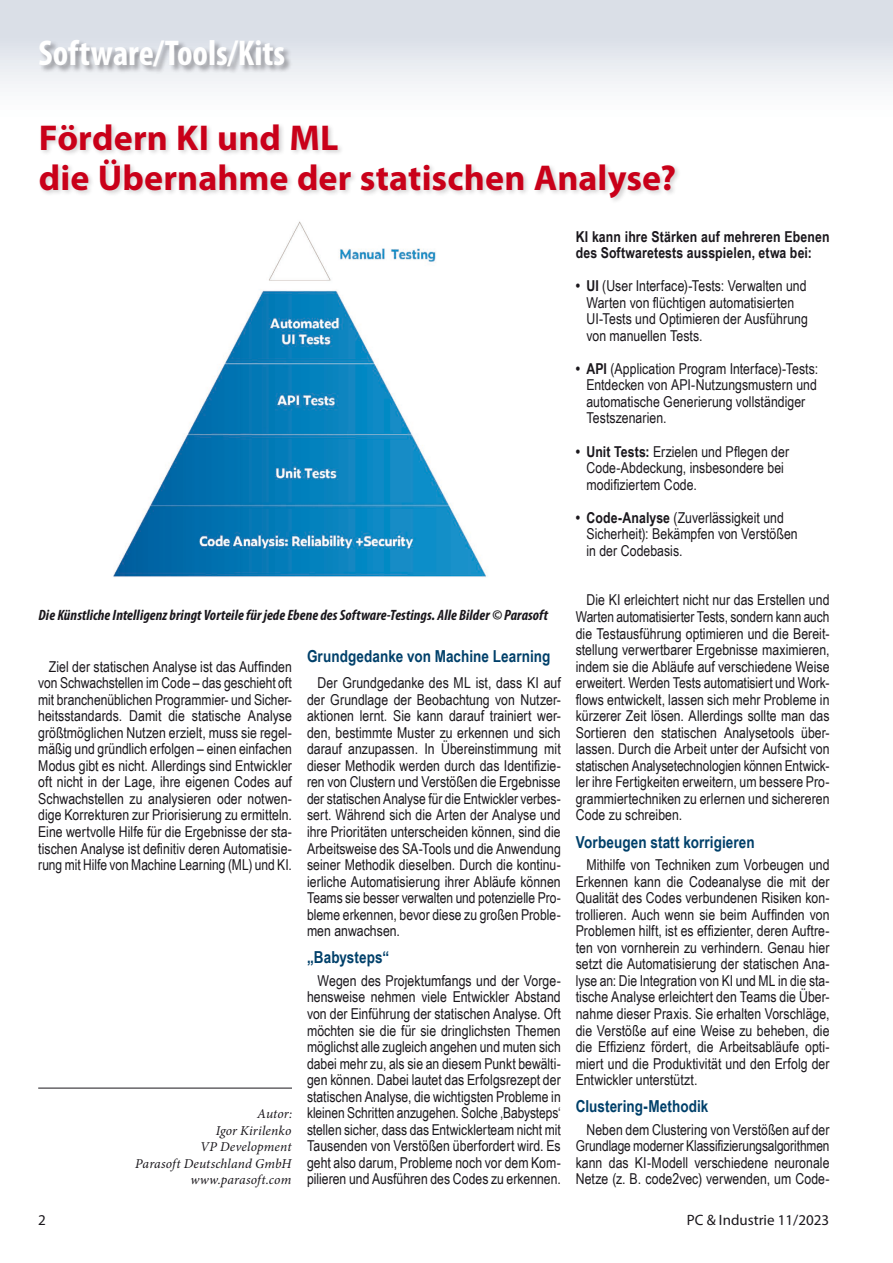
<style>
.page{position:relative;width:893px;height:1263px;background:#fff}
.page>*{position:absolute;margin:0;border:0;box-sizing:border-box;transform-origin:0 0}
.t1{font:700 36px/39.6px "Myriad Pro";letter-spacing:.005em;color:#c90019}
.t2{font:700 condensed 36px "Myriad Pro";color:#fff}
.t3{font:700 16.5px "Arial Narrow";letter-spacing:.005em;color:#00406a}
.t4{font:15px/16.5px "Arial Narrow";color:#1a171c;text-align:justify}
.t5{font:italic 700 condensed 15px "Myriad Pro";letter-spacing:.005em;color:#1a171c}
.t6{font:700 15px/16.5px "Arial Narrow";letter-spacing:.01em;color:#1a171c}
.t7{font:15px "Myriad Pro";color:#1a171c}
.t8{font:italic 13.5px/16.5px "Minion Pro";letter-spacing:.01em;color:#1a171c;text-align:right}
.s1{font-weight:700}
</style>
<div class="page">
<div style="left:0;top:0;width:893px;height:128px;background:linear-gradient(to bottom,#d2d8e2,#fff)"></div>
<div style="left:40px;top:40px;width:253px;height:35px;background:#1a171c;opacity:.4"></div>
<div style="left:38px;top:122px;width:643px;height:82px;background:#1a171c;opacity:.2"></div>
<hr style="left:38px;top:1088px;width:254px;height:1px;background:#1a171c">
<img style="left:113px;top:221px;width:375px;height:356px">
<h1 class="t2" style="left:39px;top:30px;width:248px">Software/Tools/Kits</h1>
<h1 class="t1" style="left:39px;top:117px;width:639px">Fördern KI und ML<br>die Übernahme der statischen Analyse?</h1>
<p class="t5" style="left:39px;top:606px;width:511px">Die Künstliche Intelligenz bringt Vorteile für jede Ebene des Software-Testings. Alle Bilder © Parasoft</p>
<p class="t4" style="left:38px;top:657px;width:255px;text-indent:11px">Ziel der statischen Analyse ist das Auffinden von Schwachstellen im Code – das geschieht oft mit branchenüblichen Programmier- und Sicher&shy;heitsstandards. Damit die statische Analyse größtmöglichen Nutzen erzielt, muss sie regel&shy;mäßig und gründlich erfolgen – einen einfachen Modus gibt es nicht. Allerdings sind Entwickler oft nicht in der Lage, ihre eigenen Codes auf Schwachstellen zu analysieren oder notwen&shy;dige Korrekturen zur Priorisierung zu ermitteln.<br>Eine wertvolle Hilfe für die Ergebnisse der sta&shy;tischen Analyse ist definitiv deren Automatisie&shy;rung mit Hilfe von Machine Learning (ML) und KI.</p>
<p class="t8" style="left:135px;top:1106px;width:158px">Autor:<br>Igor Kirilenko<br>VP Development<br>Parasoft Deutschland GmbH www.parasoft.com</p>
<p class="t3" style="left:307px;top:643px;width:245px">Grundgedanke von Machine Learning</p>
<p class="t4" style="left:307px;top:674px;width:255px;text-indent:11px">Der Grundgedanke des ML ist, dass KI auf der Grundlage der Beobachtung von Nutzer&shy;aktionen lernt. Sie kann darauf trainiert wer&shy;den, bestimmte Muster zu erkennen und sich darauf anzupassen. In Übereinstimmung mit dieser Methodik werden durch das Identifizie&shy;ren von Clustern und Verstößen die Ergebnisse der statischen Analyse für die Entwickler verbes&shy;sert. Während sich die Arten der Analyse und ihre Prioritäten unterscheiden können, sind die Arbeitsweise des SA-Tools und die Anwendung seiner Methodik dieselben. Durch die kontinu&shy;ierliche Automatisierung ihrer Abläufe können Teams sie besser verwalten und potenzielle Pro&shy;bleme erkennen, bevor diese zu großen Proble&shy;men anwachsen.</p>
<p class="t3" style="left:307px;top:945px;width:84px">„Babysteps“</p>
<p class="t4" style="left:307px;top:972px;width:255px;text-indent:11px">Wegen des Projektumfangs und der Vorge&shy;hensweise nehmen viele Entwickler Abstand von der Einführung der statischen Analyse. Oft möchten sie die für sie dringlichsten Themen möglichst alle zugleich angehen und muten sich dabei mehr zu, als sie an diesem Punkt bewälti&shy;gen können. Dabei lautet das Erfolgsrezept der statischen Analyse, die wichtigsten Probleme in kleinen Schritten anzugehen. Solche ‚Babysteps‘ stellen sicher, dass das Entwicklerteam nicht mit Tausenden von Verstößen überfordert wird. Es geht also darum, Probleme noch vor dem Kom&shy;pilieren und Ausführen des Codes zu erkennen.</p>
<p class="t6" style="left:576px;top:227px;width:255px">KI kann ihre Stärken auf mehreren Ebenen des Softwaretests ausspielen, etwa bei:</p>
<p class="t4" style="left:586px;top:277px;width:223px;text-align:left;text-indent:-11px"><span class="s1">• UI</span> (User Interface)-Tests: Verwalten und Warten von flüchtigen automatisierten UI-Tests und Optimieren der Ausführung von manuellen Tests.</p>
<p class="t4" style="left:586px;top:360px;width:233px;text-align:left;text-indent:-11px"><span class="s1">• API</span> (Application Program Interface)-Tests:<br>Entdecken von API-Nutzungsmustern und automatische Generierung vollständiger Testszenarien.</p>
<p class="t4" style="left:586px;top:442px;width:204px;text-align:left;text-indent:-11px"><span class="s1">• Unit Tests:</span> Erzielen und Pflegen der<br>Code-Abdeckung, insbesondere bei modifiziertem Code.</p>
<p class="t4" style="left:586px;top:509px;width:213px;text-align:left;text-indent:-11px"><span class="s1">• Code-Analyse</span> (Zuverlässigkeit und<br>Sicherheit): Bekämpfen von Verstößen in der Codebasis.</p>
<p class="t4" style="left:576px;top:591px;width:255px;text-indent:11px">Die KI erleichtert nicht nur das Erstellen und Warten automatisierter Tests, sondern kann auch die Testausführung optimieren und die Bereit&shy;stellung verwertbarer Ergebnisse maximieren, indem sie die Abläufe auf verschiedene Weise erweitert. Werden Tests automatisiert und Work&shy;flows entwickelt, lassen sich mehr Probleme in kürzerer Zeit lösen. Allerdings sollte man das Sortieren den statischen Analysetools über&shy;lassen. Durch die Arbeit unter der Aufsicht von statischen Analysetechnologien können Entwick&shy;ler ihre Fertigkeiten erweitern, um bessere Pro&shy;grammiertechniken zu erlernen und sichereren Code zu schreiben.</p>
<p class="t3" style="left:576px;top:829px;width:180px">Vorbeugen statt korrigieren</p>
<p class="t4" style="left:576px;top:856px;width:255px;text-indent:11px">Mithilfe von Techniken zum Vorbeugen und Erkennen kann die Codeanalyse die mit der Qualität des Codes verbundenen Risiken kon&shy;trollieren. Auch wenn sie beim Auffinden von Problemen hilft, ist es effizienter, deren Auftre&shy;ten von vornherein zu verhindern. Genau hier setzt die Automatisierung der statischen Ana&shy;lyse an: Die Integration von KI und ML in die sta&shy;tische Analyse erleichtert den Teams die Über&shy;nahme dieser Praxis. Sie erhalten Vorschläge, die Verstöße auf eine Weise zu beheben, die die Effizienz fördert, die Arbeitsabläufe opti&shy;miert und die Produktivität und den Erfolg der Entwickler unterstützt.</p>
<p class="t3" style="left:576px;top:1094px;width:134px">Clustering-Methodik</p>
<p class="t4" style="left:576px;top:1121px;width:255px;text-indent:11px">Neben dem Clustering von Verstößen auf der Grundlage moderner Klassifizierungsalgorithmen kann das KI-Modell verschiedene neuronale Netze (z. B. code2vec) verwenden, um Code-</p>
<p class="t7" style="left:38px;top:1210px;width:9px">2</p>
<p class="t7" style="left:687px;top:1210px;width:144px">PC &amp; Industrie 11/2023</p>
</div>
